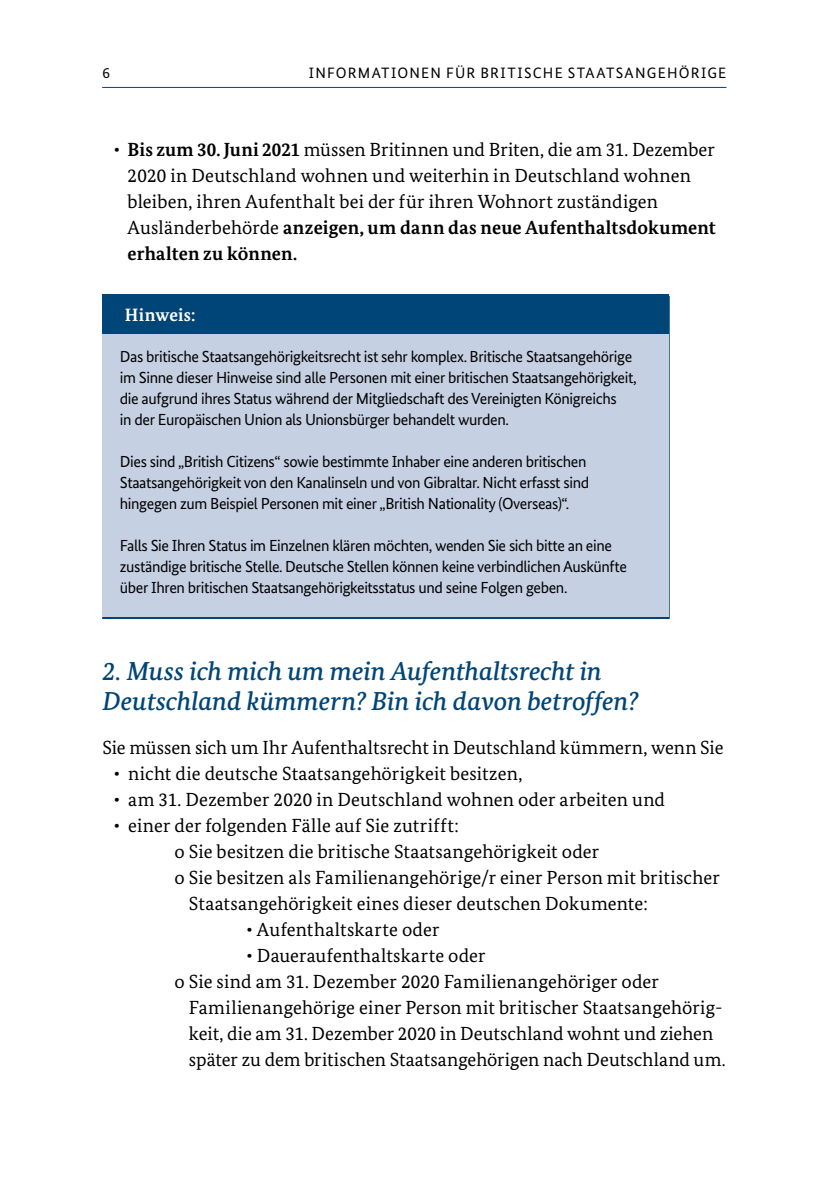
<style>
.page{position:relative;width:840px;height:1191px;background:#fff}
.page>*{position:absolute;margin:0;border:0;box-sizing:border-box;transform-origin:0 0}
.t1{font:italic 500 26px/30px "Bundes Serif";letter-spacing:-.005em;color:#004577}
.t2{font:19px/26px "Bundes Serif";letter-spacing:.005em;color:#000}
.t3{font:700 17.8px "Bundes Serif";letter-spacing:.01em;color:#fff}
.t4{font:16px/21px "Bundes Sans";letter-spacing:-.025em;color:#000}
.t5{font:15px "Bundes Sans";letter-spacing:.08em;color:#000}
.s1{font-weight:700}
</style>
<div class="page">
<hr style="left:102px;top:87px;width:624px;height:1px;background:#004577">
<div style="left:103px;top:307px;width:565px;height:310px;background:#c6d0e3"></div>
<div style="left:103px;top:294px;width:565px;height:40px;background:#004577"></div>
<p class="t5" style="left:102px;top:64px;width:9px">6</p>
<p class="t5" style="left:309px;top:64px;width:418px">INFORMATIONEN FÜR BRITISCHE STAATSANGEHÖRIGE</p>
<p class="t2" style="left:128px;top:136px;width:589px;text-indent:-14px">• <span class="s1">Bis zum 30. Juni 2021</span> müssen Britinnen und Briten, die am 31. Dezember 2020 in Deutschland wohnen und weiterhin in Deutschland wohnen bleiben, ihren Aufenthalt bei der für ihren Wohnort zuständigen Ausländerbehörde <span class="s1">anzeigen, um dann das neue Aufenthaltsdokument erhalten zu können.</span></p>
<h3 class="t3" style="left:125px;top:304px;width:72px">Hinweis:</h3>
<p class="t4" style="left:120px;top:346px;width:518px">Das britische Staatsangehörigkeitsrecht ist sehr komplex. Britische Staatsangehörige im Sinne dieser Hinweise sind alle Personen mit einer britischen Staatsangehörigkeit, die aufgrund ihres Status während der Mitgliedschaft des Vereinigten Königreichs<br>in der Europäischen Union als Unionsbürger behandelt wurden.</p>
<p class="t4" style="left:120px;top:451px;width:470px">Dies sind „British Citizens“ sowie bestimmte Inhaber eine anderen britischen<br>Staatsangehörigkeit von den Kanalinseln und von Gibraltar. Nicht erfasst sind hingegen zum Beispiel Personen mit einer „British Nationality (Overseas)“.</p>
<p class="t4" style="left:120px;top:535px;width:508px">Falls Sie Ihren Status im Einzelnen klären möchten, wenden Sie sich bitte an eine zuständige britische Stelle. Deutsche Stellen können keine verbindlichen Auskünfte über Ihren britischen Staatsangehörigkeitsstatus und seine Folgen geben.</p>
<h2 class="t1" style="left:102px;top:656px;width:537px">2. Muss ich mich um mein Aufenthaltsrecht in<br>Deutschland kümmern? Bin ich davon betroffen?</h2>
<p class="t2" style="left:102px;top:734px;width:622px">Sie müssen sich um Ihr Aufenthaltsrecht in Deutschland kümmern, wenn Sie</p>
<p class="t2" style="left:114px;top:760px;width:410px">• nicht die deutsche Staatsangehörigkeit besitzen,</p>
<p class="t2" style="left:114px;top:786px;width:552px">• am 31. Dezember 2020 in Deutschland wohnen oder arbeiten und</p>
<p class="t2" style="left:114px;top:812px;width:346px">• einer der folgenden Fälle auf Sie zutrifft:</p>
<p class="t2" style="left:174px;top:838px;width:426px">o Sie besitzen die britische Staatsangehörigkeit oder</p>
<p class="t2" style="left:189px;top:864px;width:532px;text-indent:-14px">o Sie besitzen als Familienangehörige/r einer Person mit britischer<br>Staatsangehörigkeit eines dieser deutschen Dokumente:</p>
<p class="t2" style="left:246px;top:916px;width:194px">• Aufenthaltskarte oder</p>
<p class="t2" style="left:246px;top:942px;width:240px">• Daueraufenthaltskarte oder</p>
<p class="t2" style="left:189px;top:968px;width:538px;text-indent:-14px">o Sie sind am 31. Dezember 2020 Familienangehöriger oder Familienangehörige einer Person mit britischer Staatsangehörig&shy;keit, die am 31. Dezember 2020 in Deutschland wohnt und ziehen später zu dem britischen Staatsangehörigen nach Deutschland um.</p>
</div>
